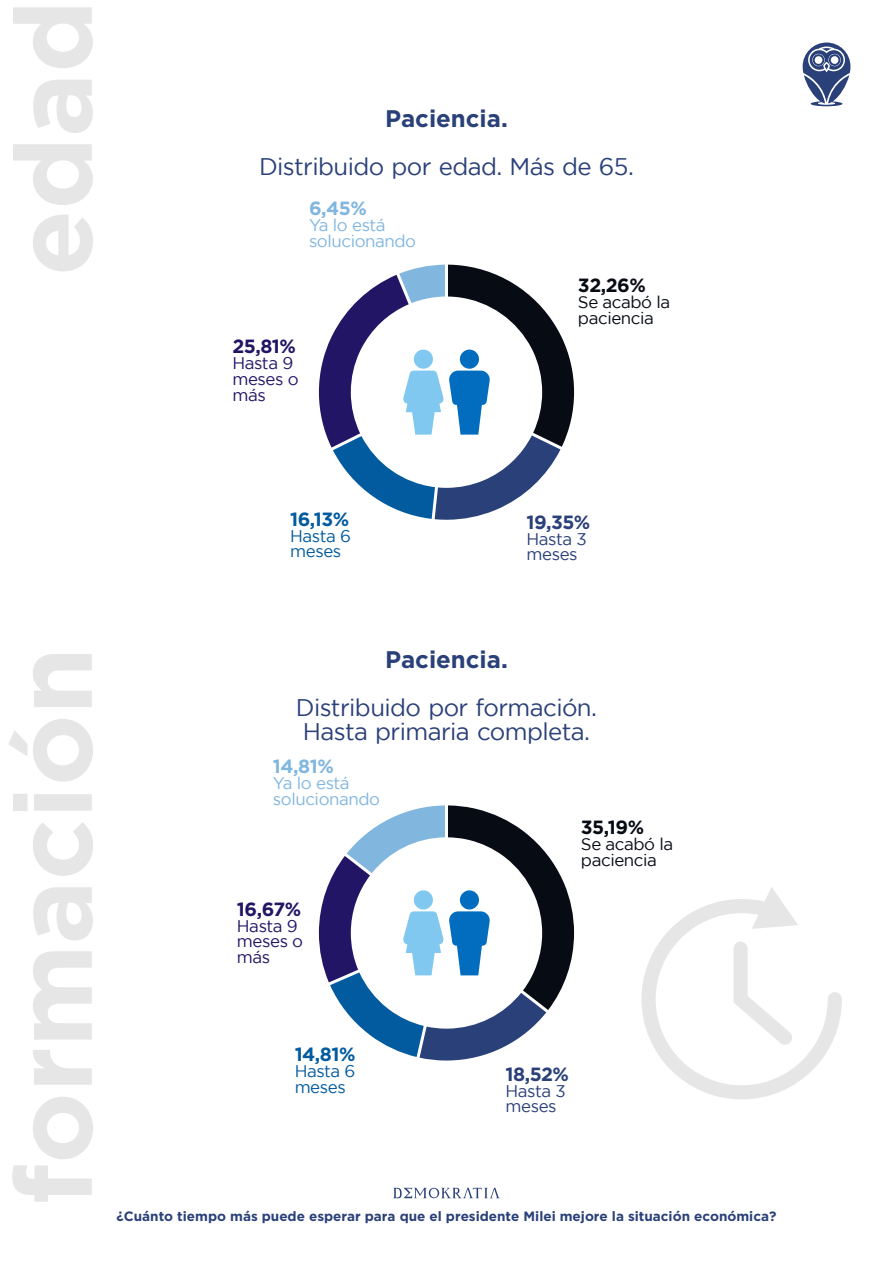
<style>
.page{position:relative;width:893px;height:1263px;background:#fff}
.page>*{position:absolute;margin:0;border:0;box-sizing:border-box;transform-origin:0 0}
.t1{font:700 108px "Gotham";color:#e6e6e6}
.t2{font:24px/24px "Gotham";letter-spacing:-.025em;color:#2a4079}
.t3{font:700 24px "Gotham";color:#2a4079}
.t4{font:700 19.2px "Gotham";letter-spacing:-.025em;color:#070b14}
.t5{font:700 19.2px "Gotham";letter-spacing:-.025em;color:#2a4079}
.t6{font:700 19.2px "Gotham";letter-spacing:-.025em;color:#231565}
.t7{font:700 19.2px "Gotham";letter-spacing:-.025em;color:#025b9f}
.t8{font:700 19.2px "Gotham";color:#81b6df}
.t9{font:16.8px/15.8px "Gotham";letter-spacing:-.025em;color:#81b6df}
.t10{font:16.8px/15.8px "Gotham";letter-spacing:-.025em;color:#070b14}
.t11{font:16.8px/15.8px "Gotham";letter-spacing:-.025em;color:#231565}
.t12{font:16.8px/15.8px "Gotham";letter-spacing:-.025em;color:#2a4079}
.t13{font:16.8px/15.8px "Gotham";letter-spacing:-.025em;color:#025b9f}
.t14{font:700 13.5px "Gotham";color:#2a4079}
</style>
<div class="page">
<svg style="left:393px;top:1188px;width:107px;height:10px"></svg>
<svg style="left:641px;top:887px;width:201px;height:212px"></svg>
<svg style="left:803px;top:43px;width:47px;height:63px"></svg>
<svg style="left:319px;top:265px;width:255px;height:255px"></svg>
<svg style="left:319px;top:805px;width:255px;height:255px"></svg>
<h1 class="t1" style="left:-9px;top:276px;width:277px;rotate:-90deg">edad</h1>
<h2 class="t3" style="left:385px;top:104px;width:124px">Paciencia.</h2>
<h2 class="t2" style="left:259px;top:154px;width:376px">Distribuido por edad. Más de 65.</h2>
<h3 class="t8" style="left:309px;top:197px;width:59px">6,45%</h3>
<p class="t9" style="left:309px;top:217px;width:109px">Ya lo está solucionando</p>
<h3 class="t6" style="left:232px;top:335px;width:65px">25,81%</h3>
<p class="t11" style="left:232px;top:355px;width:68px">Hasta 9 meses o más</p>
<h3 class="t4" style="left:578px;top:275px;width:69px">32,26%</h3>
<p class="t10" style="left:578px;top:294px;width:94px">Se acabó la paciencia</p>
<h3 class="t7" style="left:290px;top:508px;width:61px">16,13%</h3>
<p class="t13" style="left:290px;top:527px;width:62px">Hasta 6 meses</p>
<h3 class="t5" style="left:526px;top:511px;width:65px">19,35%</h3>
<p class="t12" style="left:526px;top:531px;width:62px">Hasta 3 meses</p>
<h1 class="t1" style="left:-9px;top:1205px;width:559px;rotate:-90deg">formación</h1>
<h2 class="t3" style="left:385px;top:645px;width:124px">Paciencia.</h2>
<h2 class="t2" style="left:296px;top:695px;width:303px">Distribuido por formación.<br>Hasta primaria completa.</h2>
<h3 class="t8" style="left:273px;top:755px;width:62px">14,81%</h3>
<p class="t9" style="left:273px;top:775px;width:109px">Ya lo está solucionando</p>
<h3 class="t6" style="left:237px;top:898px;width:66px">16,67%</h3>
<p class="t11" style="left:237px;top:918px;width:68px">Hasta 9 meses o más</p>
<h3 class="t7" style="left:295px;top:1043px;width:62px">14,81%</h3>
<p class="t13" style="left:295px;top:1063px;width:62px">Hasta 6 meses</p>
<h3 class="t4" style="left:581px;top:816px;width:65px">35,19%</h3>
<p class="t10" style="left:581px;top:836px;width:94px">Se acabó la paciencia</p>
<h3 class="t5" style="left:505px;top:1063px;width:65px">18,52%</h3>
<p class="t12" style="left:505px;top:1083px;width:62px">Hasta 3 meses</p>
<p class="t14" style="left:117px;top:1208px;width:661px">¿Cuánto tiempo más puede esperar para que el presidente Milei mejore la situación económica?</p>
</div>
